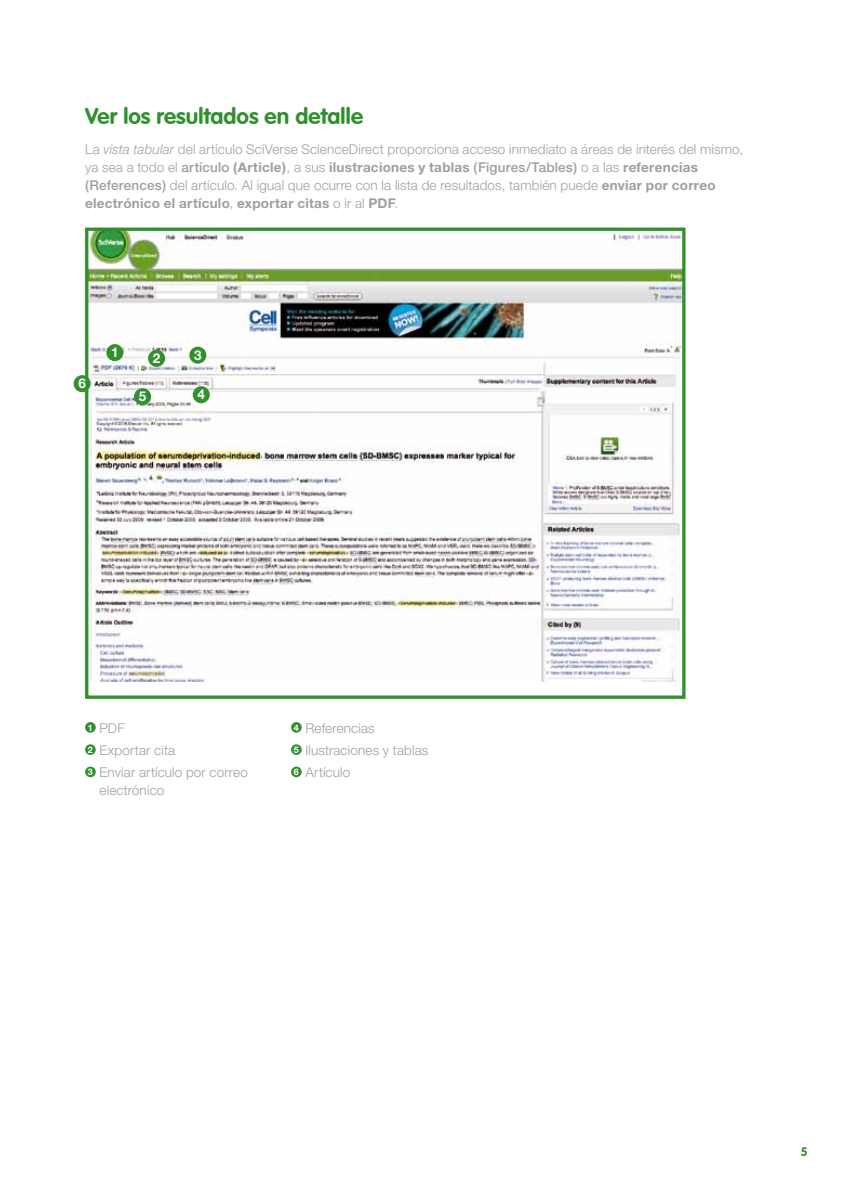
<style>
.page{position:relative;width:851px;height:1191px;background:#fff}
.page>*{position:absolute;margin:0;border:0;box-sizing:border-box;transform-origin:0 0}
.t1{font:700 22.5px "VAG Rounded";letter-spacing:.005em;color:#2f902d}
.t2{font:300 13.5px/22.2px "Helvetica Neue";letter-spacing:.01em;color:#a29f9a}
.t3{font:700 13.5px "Helvetica Neue";color:#fff}
.t4{font:700 12px "VAG Rounded";color:#2f902d}
.s1{font-style:italic}
.s2{font-weight:500}
.s3{font-weight:700}
.s4{font-weight:700;font-size:9px;color:#fff}
</style>
<div class="page">
<div style="left:85px;top:722px;width:11px;height:10px;background:#2f902d;border-radius:50%"></div>
<div style="left:85px;top:744px;width:11px;height:11px;background:#2f902d;border-radius:50%"></div>
<div style="left:85px;top:766px;width:11px;height:11px;background:#2f902d;border-radius:50%"></div>
<div style="left:291px;top:722px;width:11px;height:10px;background:#2f902d;border-radius:50%"></div>
<div style="left:291px;top:744px;width:11px;height:11px;background:#2f902d;border-radius:50%"></div>
<div style="left:291px;top:766px;width:11px;height:11px;background:#2f902d;border-radius:50%"></div>
<img style="left:89px;top:231px;width:592px;height:450px">
<div style="left:85px;top:227px;width:600px;height:472px;border:3px solid #2f902d"></div>
<div style="left:106px;top:344px;width:17px;height:17px;background:#2f902d;border-radius:50%"></div>
<div style="left:193px;top:386px;width:17px;height:17px;background:#2f902d;border-radius:50%"></div>
<div style="left:134px;top:388px;width:17px;height:17px;background:#2f902d;border-radius:50%"></div>
<div style="left:74px;top:375px;width:17px;height:17px;background:#2f902d;border-radius:50%"></div>
<div style="left:148px;top:350px;width:17px;height:17px;background:#2f902d;border-radius:50%"></div>
<div style="left:189px;top:347px;width:17px;height:17px;background:#2f902d;border-radius:50%"></div>
<h1 class="t1" style="left:85px;top:102px;width:279px">Ver los resultados en detalle</h1>
<p class="t2" style="left:85px;top:140px;width:659px;line-height:18px">La <span class="s1">vista tabular</span> del artículo SciVerse ScienceDirect proporciona acceso inmediato a áreas de interés del mismo, ya sea a todo el <span class="s2">artículo</span> <span class="s3">(Article)</span>, a sus <span class="s3">ilustraciones y tablas</span> <span class="s2">(Figures/Tables)</span> o a las <span class="s3">referencias </span><span class="s2">(References)</span> del artículo. Al igual que ocurre con la lista de resultados, también puede <span class="s3">enviar por correo electrónico el artículo</span>, <span class="s3">exportar citas</span> o ir al <span class="s3">PDF</span>.</p>
<p class="t3" style="left:78px;top:375px;width:9px">6</p>
<p class="t3" style="left:111px;top:344px;width:9px">1</p>
<p class="t3" style="left:153px;top:350px;width:9px">2</p>
<p class="t3" style="left:194px;top:346px;width:9px">3</p>
<p class="t3" style="left:139px;top:388px;width:9px">5</p>
<p class="t3" style="left:197px;top:386px;width:9px">4</p>
<p class="t2" style="left:88px;top:716px;width:161px"><span class="s4">1</span> PDF<br><span class="s4">2</span> Exportar cita<br><span class="s4">3</span> Enviar artículo por correo</p>
<p class="t2" style="left:99px;top:779px;width:66px">electrónico</p>
<p class="t2" style="left:294px;top:716px;width:136px"><span class="s4">4</span> Referencias<br><span class="s4">5</span> Ilustraciones y tablas<br><span class="s4">6</span> Artículo</p>
<p class="t4" style="left:800px;top:1144px;width:8px">5</p>
</div>
